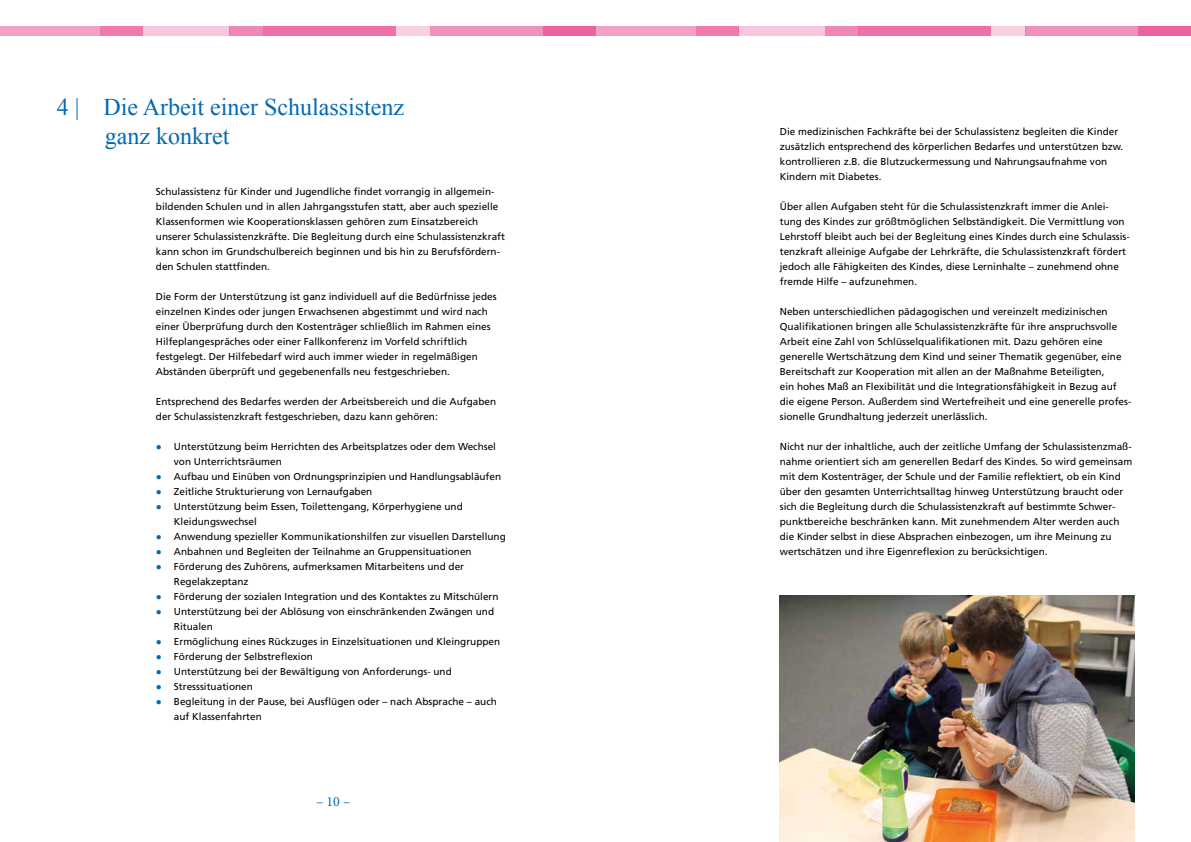
<style>
.page{position:relative;width:1191px;height:842px;background:#fff}
.page>*{position:absolute;margin:0;border:0;box-sizing:border-box;transform-origin:0 0}
.t1{font:24px/28.8px "Times New Roman";color:#0069b4}
.t2{font:14px "Minion Pro";color:#0069b4}
.t3{font:10px/15px "Frutiger";color:#000}
.s1{font-family:"Arial";color:#0069b4}
</style>
<div class="page">
<img style="left:780px;top:596px;width:354px;height:246px">
<div style="left:1139px;top:27px;width:52px;height:9px;background:#ec619f"></div>
<div style="left:1025px;top:27px;width:114px;height:9px;background:#f190bb"></div>
<div style="left:858px;top:27px;width:133px;height:9px;background:#ed71a8"></div>
<div style="left:825px;top:27px;width:33px;height:9px;background:#f088b7"></div>
<div style="left:738px;top:27px;width:87px;height:9px;background:#f8c7dd"></div>
<div style="left:695px;top:27px;width:43px;height:9px;background:#ef7aae"></div>
<div style="left:595px;top:27px;width:100px;height:9px;background:#f3a0c5"></div>
<div style="left:991px;top:27px;width:34px;height:9px;background:#f9cfe2"></div>
<div style="left:543px;top:27px;width:52px;height:9px;background:#ec619f"></div>
<div style="left:430px;top:27px;width:113px;height:9px;background:#f190bb"></div>
<div style="left:263px;top:27px;width:132px;height:9px;background:#ed71a8"></div>
<div style="left:229px;top:27px;width:34px;height:9px;background:#f088b7"></div>
<div style="left:143px;top:27px;width:86px;height:9px;background:#f8c7dd"></div>
<div style="left:100px;top:27px;width:43px;height:9px;background:#ef7aae"></div>
<div style="left:0;top:27px;width:100px;height:9px;background:#f3a0c5"></div>
<div style="left:395px;top:27px;width:35px;height:9px;background:#f9cfe2"></div>
<h1 class="t1" style="left:105px;top:93px;width:301px;text-indent:-48px">4 | Die Arbeit einer Schulassistenz ganz konkret</h1>
<p class="t3" style="left:156px;top:184px;width:350px">Schulassistenz für Kinder und Jugendliche findet vorrangig in allgemein&shy;bildenden Schulen und in allen Jahrgangsstufen statt, aber auch spezielle Klassenformen wie Kooperationsklassen gehören zum Einsatzbereich unserer Schulassistenzkräfte. Die Begleitung durch eine Schulassistenzkraft kann schon im Grundschulbereich beginnen und bis hin zu Berufsfördern&shy;den Schulen stattfinden.</p>
<p class="t3" style="left:156px;top:289px;width:342px">Die Form der Unterstützung ist ganz individuell auf die Bedürfnisse jedes einzelnen Kindes oder jungen Erwachsenen abgestimmt und wird nach einer Überprüfung durch den Kostenträger schließlich im Rahmen eines Hilfeplangespräches oder einer Fallkonferenz im Vorfeld schriftlich festgelegt. Der Hilfebedarf wird auch immer wieder in regelmäßigen Abständen überprüft und gegebenenfalls neu festgeschrieben.</p>
<p class="t3" style="left:156px;top:394px;width:342px">Entsprechend des Bedarfes werden der Arbeitsbereich und die Aufgaben der Schulassistenzkraft festgeschrieben, dazu kann gehören:</p>
<p class="t3" style="left:174px;top:439px;width:323px;text-indent:-18px"><span class="s1">●</span> Unterstützung beim Herrichten des Arbeitsplatzes oder dem Wechsel von Unterrichtsräumen</p>
<p class="t3" style="left:156px;top:469px;width:347px"><span class="s1">●</span> Aufbau und Einüben von Ordnungsprinzipien und Handlungsabläufen</p>
<p class="t3" style="left:156px;top:484px;width:218px"><span class="s1">●</span> Zeitliche Strukturierung von Lernaufgaben</p>
<p class="t3" style="left:174px;top:499px;width:290px;text-indent:-18px"><span class="s1">●</span> Unterstützung beim Essen, Toilettengang, Körperhygiene und<br>Kleidungswechsel</p>
<p class="t3" style="left:156px;top:529px;width:351px"><span class="s1">●</span> Anwendung spezieller Kommunikationshilfen zur visuellen Darstellung</p>
<p class="t3" style="left:156px;top:544px;width:317px"><span class="s1">●</span> Anbahnen und Begleiten der Teilnahme an Gruppensituationen</p>
<p class="t3" style="left:174px;top:559px;width:292px;text-indent:-18px"><span class="s1">●</span> Förderung des Zuhörens, aufmerksamen Mitarbeitens und der<br>Regelakzeptanz</p>
<p class="t3" style="left:156px;top:589px;width:344px"><span class="s1">●</span> Förderung der sozialen Integration und des Kontaktes zu Mitschülern</p>
<p class="t3" style="left:174px;top:604px;width:322px;text-indent:-18px"><span class="s1">●</span> Unterstützung bei der Ablösung von einschränkenden Zwängen und<br>Ritualen</p>
<p class="t3" style="left:156px;top:634px;width:346px"><span class="s1">●</span> Ermöglichung eines Rückzuges in Einzelsituationen und Kleingruppen</p>
<p class="t3" style="left:156px;top:649px;width:158px"><span class="s1">●</span> Förderung der Selbstreflexion</p>
<p class="t3" style="left:156px;top:664px;width:297px"><span class="s1">●</span> Unterstützung bei der Bewältigung von Anforderungs- und</p>
<p class="t3" style="left:156px;top:679px;width:98px"><span class="s1">●</span> Stresssituationen</p>
<p class="t3" style="left:174px;top:694px;width:324px;text-indent:-18px"><span class="s1">●</span> Begleitung in der Pause, bei Ausflügen oder – nach Absprache – auch auf Klassenfahrten</p>
<h2 class="t2" style="left:316px;top:792px;width:36px">– 10 –</h2>
<p class="t3" style="left:780px;top:124px;width:345px">Die medizinischen Fachkräfte bei der Schulassistenz begleiten die Kinder zusätzlich entsprechend des körperlichen Bedarfes und unterstützen bzw. kontrollieren z.B. die Blutzuckermessung und Nahrungsaufnahme von Kindern mit Diabetes.</p>
<p class="t3" style="left:780px;top:199px;width:351px">Über allen Aufgaben steht für die Schulassistenzkraft immer die Anlei&shy;tung des Kindes zur größtmöglichen Selbständigkeit. Die Vermittlung von Lehrstoff bleibt auch bei der Begleitung eines Kindes durch eine Schulassis&shy;tenzkraft alleinige Aufgabe der Lehrkräfte, die Schulassistenzkraft fördert jedoch alle Fähigkeiten des Kindes, diese Lerninhalte – zunehmend ohne fremde Hilfe – aufzunehmen.</p>
<p class="t3" style="left:780px;top:304px;width:353px">Neben unterschiedlichen pädagogischen und vereinzelt medizinischen Qualifikationen bringen alle Schulassistenzkräfte für ihre anspruchsvolle Arbeit eine Zahl von Schlüsselqualifikationen mit. Dazu gehören eine generelle Wertschätzung dem Kind und seiner Thematik gegenüber, eine Bereitschaft zur Kooperation mit allen an der Maßnahme Beteiligten,<br>ein hohes Maß an Flexibilität und die Integrationsfähigkeit in Bezug auf die eigene Person. Außerdem sind Wertefreiheit und eine generelle profes&shy;sionelle Grundhaltung jederzeit unerlässlich.</p>
<p class="t3" style="left:780px;top:439px;width:354px">Nicht nur der inhaltliche, auch der zeitliche Umfang der Schulassistenzmaß&shy;nahme orientiert sich am generellen Bedarf des Kindes. So wird gemeinsam mit dem Kostenträger, der Schule und der Familie reflektiert, ob ein Kind über den gesamten Unterrichtsalltag hinweg Unterstützung braucht oder sich die Begleitung durch die Schulassistenzkraft auf bestimmte Schwer&shy;punktbereiche beschränken kann. Mit zunehmendem Alter werden auch die Kinder selbst in diese Absprachen einbezogen, um ihre Meinung zu wertschätzen und ihre Eigenreflexion zu berücksichtigen.</p>
</div>
